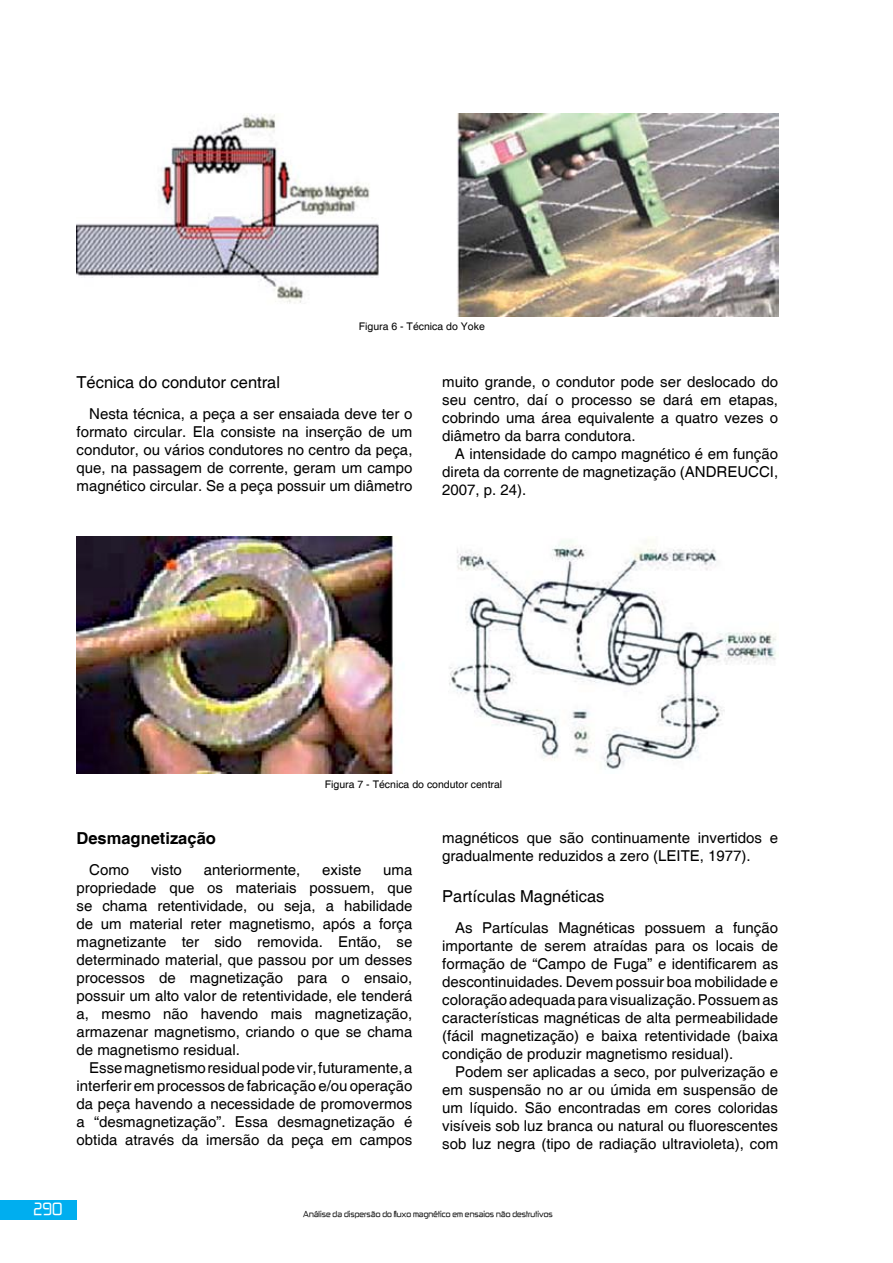
<style>
.page{position:relative;width:893px;height:1263px;background:#fff}
.page>*{position:absolute;margin:0;border:0;box-sizing:border-box;transform-origin:0 0}
.t1{font:16.5px "Helvetica";color:#000}
.t2{font:700 16.5px "Helvetica";color:#000}
.t3{font:15px/18px "Helvetica";color:#000;text-align:justify}
.t4{font:15px "Zekton";color:#fff}
.t5{font:10.5px "Helvetica";color:#000}
.t6{font:7.5px "Zekton";color:#000}
</style>
<div class="page">
<div style="left:0;top:1200px;width:77px;height:20px;background:#00aeef"></div>
<img style="left:77px;top:114px;width:701px;height:203px">
<img style="left:77px;top:537px;width:699px;height:237px">
<p class="t5" style="left:359px;top:320px;width:128px">Figura 6 - Técnica do Yoke</p>
<p class="t1" style="left:77px;top:373px;width:205px">Técnica do condutor central</p>
<p class="t3" style="left:77px;top:405px;width:337px;text-indent:13px">Nesta técnica, a peça a ser ensaiada deve ter o formato circular. Ela consiste na inserção de um condutor, ou vários condutores no centro da peça, que, na passagem de corrente, geram um campo magnético circular. Se a peça possuir um diâmetro</p>
<p class="t3" style="left:442px;top:374px;width:337px">muito grande, o condutor pode ser deslocado do seu centro, daí o processo se dará em etapas, cobrindo uma área equivalente a quatro vezes o diâmetro da barra condutora.</p>
<p class="t3" style="left:442px;top:446px;width:337px;text-indent:13px">A intensidade do campo magnético é em função direta da corrente de magnetização (ANDREUCCI, 2007, p. 24).</p>
<p class="t5" style="left:325px;top:778px;width:179px">Figura 7 - Técnica do condutor central</p>
<p class="t2" style="left:77px;top:828px;width:141px">Desmagnetização</p>
<p class="t3" style="left:89px;top:861px;width:42px">Como</p>
<p class="t3" style="left:151px;top:861px;width:32px">visto</p>
<p class="t3" style="left:204px;top:861px;width:98px">anteriormente,</p>
<p class="t3" style="left:322px;top:861px;width:41px">existe</p>
<p class="t3" style="left:77px;top:861px;width:337px;text-indent:307px">uma propriedade que os materiais possuem, que se chama retentividade, ou seja, a habilidade de um material reter magnetismo, após a força magnetizante ter sido removida. Então, se determinado material, que passou por um desses processos de magnetização para o ensaio, possuir um alto valor de retentividade, ele tenderá a, mesmo não havendo mais magnetização, armazenar magnetismo, criando o que se chama de magnetismo residual.</p>
<p class="t3" style="left:77px;top:1059px;width:337px;text-indent:13px">Esse magnetismo residual pode vir, futuramente, a interferir em processos de fabricação e/ou operação da peça havendo a necessidade de promovermos a “desmagnetização”. Essa desmagnetização é obtida através da imersão da peça em campos</p>
<p class="t3" style="left:442px;top:829px;width:337px">magnéticos que são continuamente invertidos e gradualmente reduzidos a zero (LEITE, 1977).</p>
<p class="t1" style="left:442px;top:887px;width:164px">Partículas Magnéticas</p>
<p class="t3" style="left:442px;top:919px;width:337px;text-indent:13px">As Partículas Magnéticas possuem a função importante de serem atraídas para os locais de formação de “Campo de Fuga” e identificarem as descontinuidades. Devem possuir boa mobilidade e coloração adequada para visualização. Possuem as características magnéticas de alta permeabilidade (fácil magnetização) e baixa retentividade (baixa condição de produzir magnetismo residual).</p>
<p class="t3" style="left:442px;top:1063px;width:337px;text-indent:13px">Podem ser aplicadas a seco, por pulverização e em suspensão no ar ou úmida em suspensão de um líquido. São encontradas em cores coloridas visíveis sob luz branca ou natural ou fluorescentes sob luz negra (tipo de radiação ultravioleta), com</p>
<p class="t4" style="left:34px;top:1199px;width:30px">290</p>
<p class="t6" style="left:303px;top:1209px;width:251px">Análise da dispersão do fluxo magnético em ensaios não destrutivos</p>
</div>
